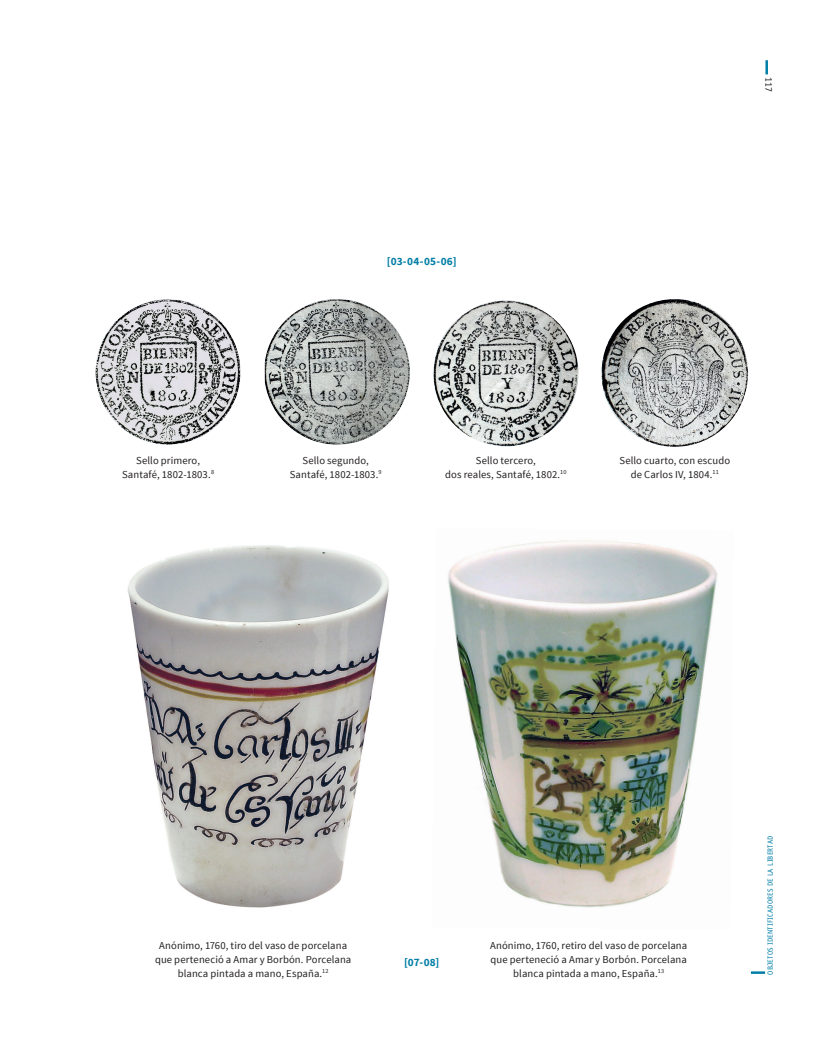
<style>
.page{position:relative;width:833px;height:1063px;background:#fff}
.page>*{position:absolute;margin:0;border:0;box-sizing:border-box;transform-origin:0 0}
.t1{font:700 11.25px "Source Sans Pro";letter-spacing:.015em;color:#007ea5}
.t2{font:10.62px/13.8px "Source Sans Pro";letter-spacing:.01em;color:#231f20;text-align:center}
.t3{font:10px "Officina Sans Std";color:#231f20}
.t4{font:7.5px "Officina Sans Std";letter-spacing:.02em;color:#007ea5}
</style>
<div class="page">
<hr style="left:765px;top:60px;width:3px;height:14px;background:#007ea5">
<hr style="left:751px;top:971px;width:14px;height:3px;background:#007ea5">
<img style="left:601px;top:299px;width:147px;height:148px">
<img style="left:265px;top:299px;width:145px;height:146px">
<img style="left:433px;top:300px;width:145px;height:146px">
<img style="left:96px;top:299px;width:145px;height:146px;border-radius:73px">
<img style="left:448px;top:540px;width:270px;height:368px">
<img style="left:127px;top:545px;width:262px;height:363px">
<p class="t1" style="left:387px;top:254px;width:71px">[03-04-05-06]</p>
<p class="t3" style="left:774px;top:77px;width:17px;rotate:90deg">117</p>
<p class="t2" style="left:122px;top:454px;width:93px">Sello primero,<br>Santafé, 1802-1803.<sup>8</sup></p>
<p class="t2" style="left:290px;top:454px;width:93px">Sello segundo,<br>Santafé, 1802-1803.<sup>9</sup></p>
<p class="t2" style="left:445px;top:454px;width:123px">Sello tercero,<br>dos reales, Santafé, 1802.<sup>10</sup></p>
<p class="t2" style="left:619px;top:454px;width:112px">Sello cuarto, con escudo de Carlos IV, 1804.<sup>11</sup></p>
<p class="t2" style="left:155px;top:939px;width:198px">Anónimo, 1760, tiro del vaso de porcelana que perteneció a Amar y Borbón. Porcelana blanca pintada a mano, España.<sup>12</sup></p>
<p class="t2" style="left:490px;top:939px;width:198px">Anónimo, 1760, retiro del vaso de porcelana que perteneció a Amar y Borbón. Porcelana blanca pintada a mano, España.<sup>13</sup></p>
<p class="t1" style="left:404px;top:956px;width:37px">[07-08]</p>
<p class="t4" style="left:766px;top:975px;width:140px;rotate:-90deg">OBJETOS IDENTIFICADORES DE LA LIBERTAD</p>
</div>
